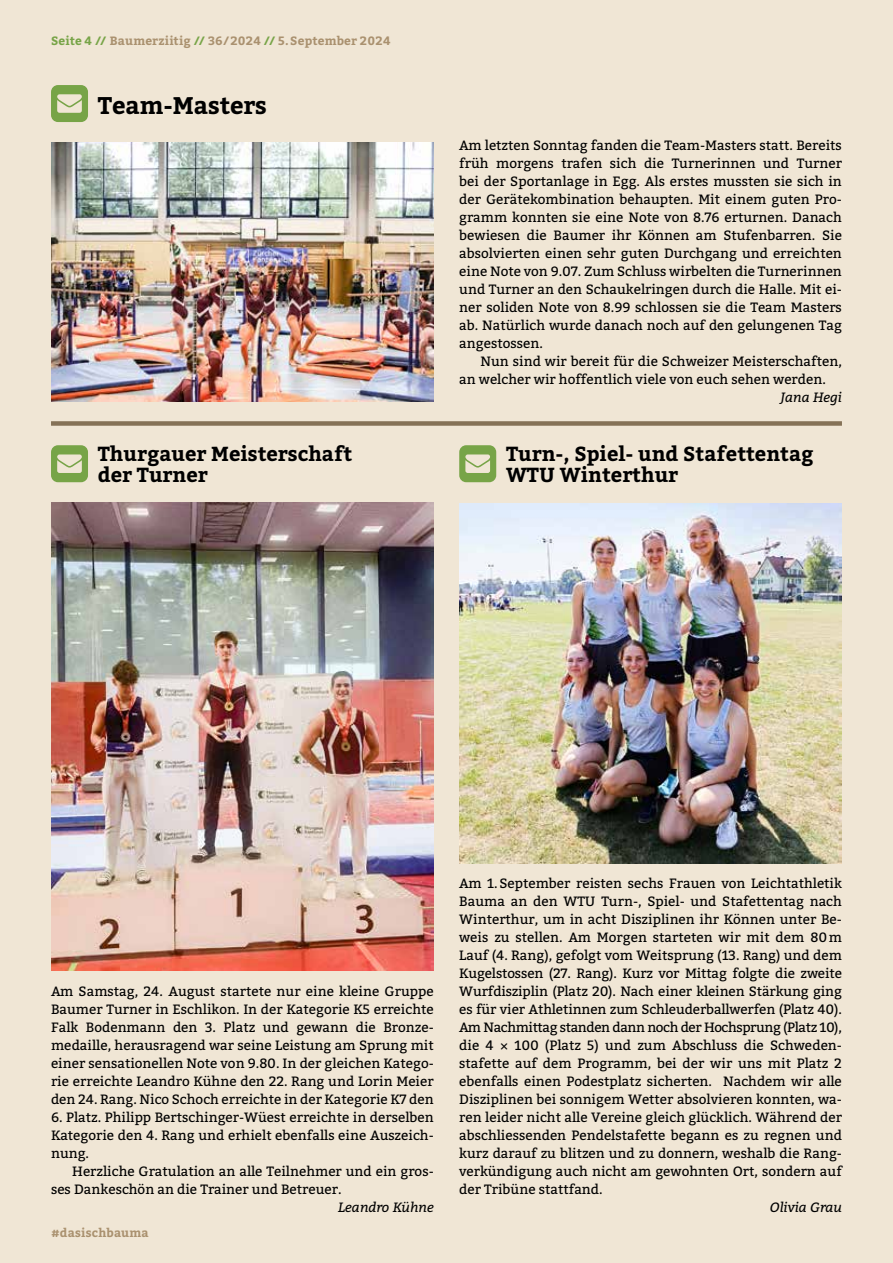
<style>
.page{position:relative;width:893px;height:1263px;background:#f0e6d5}
.page>*{position:absolute;margin:0;border:0;box-sizing:border-box;transform-origin:0 0}
.t1{font:700 24px "Bitter";letter-spacing:-.005em;color:#000}
.t2{font:700 20.25px/21px "Bitter";color:#000}
.t3{font:13.5px/18px "Bitter";color:#000;text-align:justify}
.t4{font:italic 13.5px "Bitter";color:#000}
.t5{font:700 12px "Bitter";letter-spacing:.015em;color:#aa916f}
.s1{color:#77a447}
</style>
<div class="page">
<svg style="left:51px;top:445px;width:37px;height:37px"></svg>
<img style="left:51px;top:502px;width:383px;height:469px">
<svg style="left:51px;top:85px;width:37px;height:37px"></svg>
<img style="left:51px;top:142px;width:383px;height:260px">
<div style="left:51px;top:421px;width:791px;height:5px;background:#857257"></div>
<svg style="left:459px;top:445px;width:37px;height:37px"></svg>
<img style="left:459px;top:503px;width:383px;height:360px">
<p class="t5" style="left:51px;top:31px;width:341px"><span class="s1">Seite 4 //</span> Baumerziitig <span class="s1">//</span> 36/ 2024 <span class="s1">//</span> 5.September 2024</p>
<h1 class="t1" style="left:98px;top:87px;width:171px">Team-Masters</h1>
<h2 class="t2" style="left:98px;top:443px;width:256px">Thurgauer Meisterschaft der Turner</h2>
<p class="t3" style="left:459px;top:135px;width:384px">Am letzten Sonntag fanden die Team-Masters statt. Bereits früh morgens trafen sich die Turnerinnen und Turner bei der Sportanlage in Egg. Als erstes mussten sie sich in der Gerätekombination behaupten. Mit einem guten Pro&shy;gramm konnten sie eine Note von 8.76 erturnen. Danach bewiesen die Baumer ihr Können am Stufenbarren. Sie absolvierten einen sehr guten Durchgang und erreichten eine Note von 9.07. Zum Schluss wirbelten die Turnerinnen und Turner an den Schaukelringen durch die Halle. Mit ei&shy;ner soliden Note von 8.99 schlossen sie die Team Masters ab. Natürlich wurde danach noch auf den gelungenen Tag angestossen.</p>
<p class="t3" style="left:459px;top:351px;width:384px;text-indent:21px">Nun sind wir bereit für die Schweizer Meisterschaften, an welcher wir hoffentlich viele von euch sehen werden.</p>
<p class="t4" style="left:780px;top:387px;width:63px">Jana Hegi</p>
<h2 class="t2" style="left:506px;top:443px;width:309px">Turn-, Spiel- und Stafettentag<br>WTU Winterthur</h2>
<p class="t3" style="left:51px;top:981px;width:384px">Am Samstag, 24. August startete nur eine kleine Gruppe Baumer Turner in Eschlikon. In der Kategorie K5 erreichte Falk Bodenmann den 3. Platz und gewann die Bronze&shy;medaille, herausragend war seine Leistung am Sprung mit einer sensationellen Note von 9.80. In der gleichen Katego&shy;rie erreichte Leandro Kühne den 22. Rang und Lorin Meier den 24. Rang. Nico Schoch erreichte in der Kategorie K7 den</p>
<p class="t3" style="left:51px;top:1107px;width:384px">6. Platz. Philipp Bertschinger-Wüest erreichte in derselben Kategorie den 4. Rang und erhielt ebenfalls eine Auszeich&shy;nung.</p>
<p class="t3" style="left:51px;top:1161px;width:384px;text-indent:21px">Herzliche Gratulation an alle Teilnehmer und ein gros&shy;ses Dankeschön an die Trainer und Betreuer.</p>
<p class="t4" style="left:338px;top:1197px;width:97px">Leandro Kühne</p>
<p class="t5" style="left:51px;top:1224px;width:99px">#dasischbauma</p>
<p class="t3" style="left:459px;top:873px;width:384px">Am 1.September reisten sechs Frauen von Leichtathletik Bauma an den WTU Turn-, Spiel- und Stafettentag nach Winterthur, um in acht Disziplinen ihr Können unter Be&shy;weis zu stellen. Am Morgen starteten wir mit dem 80m Lauf (4. Rang), gefolgt vom Weitsprung (13. Rang) und dem Kugelstossen (27. Rang). Kurz vor Mittag folgte die zweite Wurfdisziplin (Platz 20). Nach einer kleinen Stärkung ging es für vier Athletinnen zum Schleuderballwerfen (Platz 40).<br>Am Nachmittag standen dann noch der Hochsprung (Platz 10), die 4 × 100 (Platz 5) und zum Abschluss die Schweden&shy;stafette auf dem Programm, bei der wir uns mit Platz 2 ebenfalls einen Podestplatz sicherten. Nachdem wir alle Disziplinen bei sonnigem Wetter absolvieren konnten, wa&shy;ren leider nicht alle Vereine gleich glücklich. Während der abschliessenden Pendelstafette begann es zu regnen und kurz darauf zu blitzen und zu donnern, weshalb die Rang&shy;verkündigung auch nicht am gewohnten Ort, sondern auf der Tribüne stattfand.</p>
<p class="t4" style="left:770px;top:1197px;width:74px">Olivia Grau</p>
</div>
